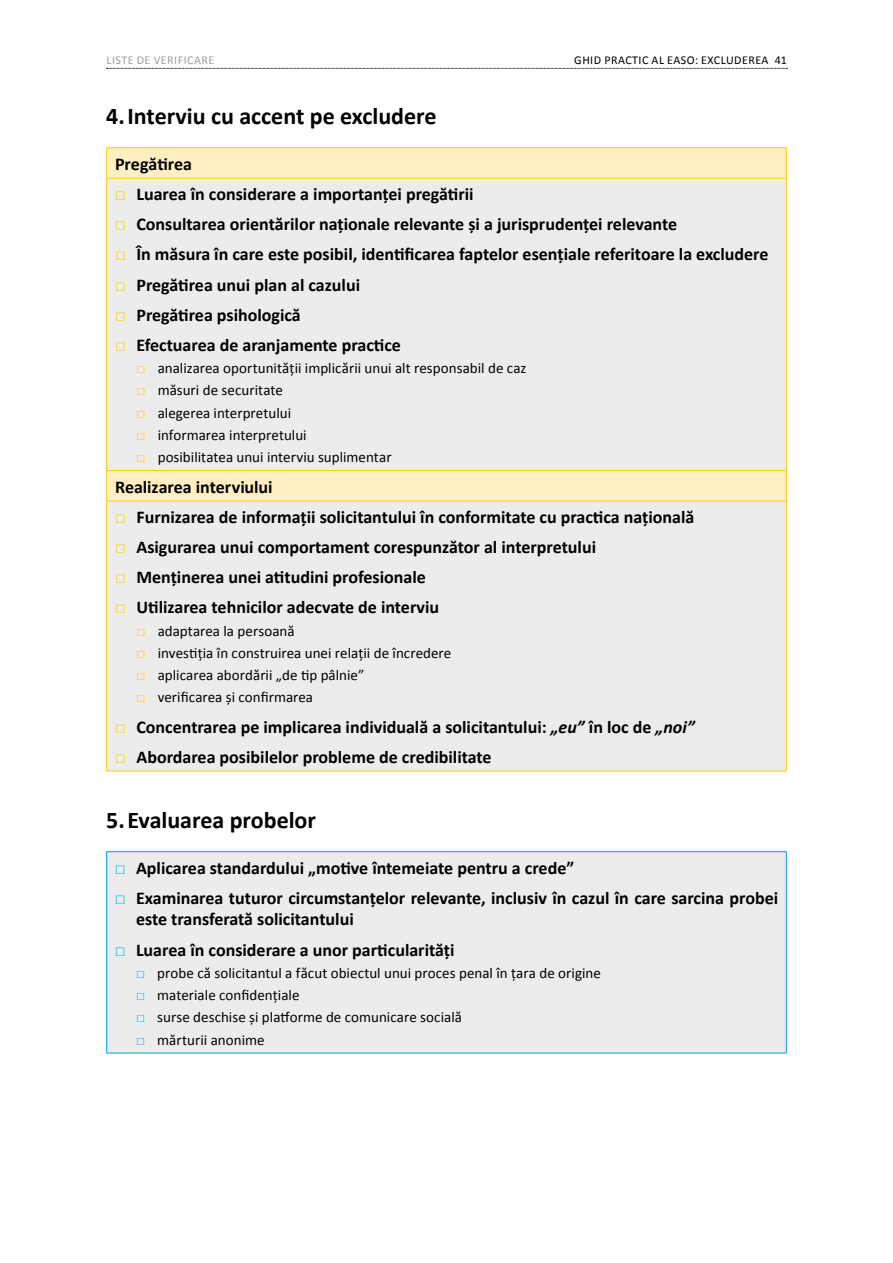
<style>
.page{position:relative;width:893px;height:1263px;background:#fff}
.page>*{position:absolute;margin:0;border:0;box-sizing:border-box;transform-origin:0 0}
.t1{font:700 24px "Calibri";color:#000}
.t2{font:700 18px/21.6px "Calibri";color:#000}
.t3{font:15px "Calibri";color:#000}
.t4{font:12px "Calibri";letter-spacing:.04em;color:#000}
.t5{font:12px "Calibri";letter-spacing:.04em;color:#9c9d9d}
.s1{font-weight:400;color:#fc0}
.s2{color:#fc0}
.s3{font-style:italic}
.s4{font-weight:400;color:#04bbee}
.s5{color:#04bbee}
</style>
<div class="page">
<svg style="left:107px;top:68px;width:680px;height:1px"></svg>
<div style="left:107px;top:148px;width:679px;height:30px;background:#ffefc3"></div>
<div style="left:107px;top:179px;width:679px;height:592px;background:#ececed"></div>
<hr style="left:106px;top:147px;width:681px;height:1px;background:#fc0">
<hr style="left:106px;top:148px;width:1px;height:30px;background:#fc0">
<hr style="left:786px;top:148px;width:1px;height:30px;background:#fc0">
<hr style="left:106px;top:178px;width:681px;height:1px;background:#fc0">
<hr style="left:106px;top:179px;width:1px;height:291px;background:#fc0">
<hr style="left:786px;top:179px;width:1px;height:291px;background:#fc0">
<hr style="left:106px;top:470px;width:681px;height:1px;background:#fc0">
<hr style="left:106px;top:471px;width:1px;height:30px;background:#fc0">
<hr style="left:786px;top:471px;width:1px;height:30px;background:#fc0">
<hr style="left:106px;top:501px;width:681px;height:1px;background:#fc0">
<hr style="left:106px;top:501px;width:1px;height:270px;background:#fc0">
<hr style="left:786px;top:501px;width:1px;height:270px;background:#fc0">
<hr style="left:106px;top:771px;width:681px;height:1px;background:#fc0">
<div style="left:107px;top:852px;width:679px;height:201px;background:#ececed"></div>
<hr style="left:106px;top:851px;width:681px;height:1px;background:#009ee3">
<hr style="left:106px;top:852px;width:1px;height:201px;background:#009ee3">
<hr style="left:786px;top:852px;width:1px;height:201px;background:#009ee3">
<hr style="left:106px;top:1053px;width:681px;height:1px;background:#009ee3">
<p class="t5" style="left:107px;top:52px;width:109px">LISTE DE VERIFICARE</p>
<p class="t4" style="left:574px;top:52px;width:214px">GHID PRACTIC AL EASO: EXCLUDEREA 41</p>
<h1 class="t1" style="left:106px;top:101px;width:332px">4.Interviu cu accent pe excludere</h1>
<p class="t2" style="left:115px;top:153px;width:78px">Pregătirea</p>
<p class="t2" style="left:115px;top:183px;width:360px"><span class="s1">□</span> Luarea în considerare a importanței pregătirii</p>
<p class="t2" style="left:115px;top:214px;width:563px"><span class="s1">□</span> Consultarea orientărilor naționale relevante și a jurisprudenței relevante</p>
<p class="t2" style="left:115px;top:244px;width:655px"><span class="s1">□</span> În măsura în care este posibil, identificarea faptelor esențiale referitoare la excludere</p>
<p class="t2" style="left:115px;top:274px;width:246px"><span class="s1">□</span> Pregătirea unui plan al cazului</p>
<p class="t2" style="left:115px;top:304px;width:187px"><span class="s1">□</span> Pregătirea psihologică</p>
<p class="t2" style="left:115px;top:334px;width:287px"><span class="s1">□</span> Efectuarea de aranjamente practice</p>
<p class="t3" style="left:136px;top:359px;width:391px"><span class="s2">□</span> analizarea oportunității implicării unui alt responsabil de caz</p>
<p class="t3" style="left:136px;top:381px;width:148px"><span class="s2">□</span> măsuri de securitate</p>
<p class="t3" style="left:136px;top:403px;width:156px"><span class="s2">□</span> alegerea interpretului</p>
<p class="t3" style="left:136px;top:425px;width:172px"><span class="s2">□</span> informarea interpretului</p>
<p class="t3" style="left:136px;top:447px;width:257px"><span class="s2">□</span> posibilitatea unui interviu suplimentar</p>
<p class="t2" style="left:115px;top:476px;width:159px">Realizarea interviului</p>
<p class="t2" style="left:115px;top:506px;width:581px"><span class="s1">□</span> Furnizarea de informații solicitantului în conformitate cu practica națională</p>
<p class="t2" style="left:115px;top:536px;width:482px"><span class="s1">□</span> Asigurarea unui comportament corespunzător al interpretului</p>
<p class="t2" style="left:115px;top:566px;width:312px"><span class="s1">□</span> Menținerea unei atitudini profesionale</p>
<p class="t2" style="left:115px;top:596px;width:325px"><span class="s1">□</span> Utilizarea tehnicilor adecvate de interviu</p>
<p class="t3" style="left:136px;top:621px;width:160px"><span class="s2">□</span> adaptarea la persoană</p>
<p class="t3" style="left:136px;top:643px;width:316px"><span class="s2">□</span> investiția în construirea unei relații de încredere</p>
<p class="t3" style="left:136px;top:666px;width:230px"><span class="s2">□</span> aplicarea abordării „de tip pâlnie”</p>
<p class="t3" style="left:136px;top:688px;width:178px"><span class="s2">□</span> verificarea și confirmarea</p>
<p class="t2" style="left:115px;top:716px;width:581px"><span class="s1">□</span> Concentrarea pe implicarea individuală a solicitantului: <span class="s3">„eu”</span> în loc de <span class="s3">„noi”</span></p>
<p class="t2" style="left:115px;top:746px;width:378px"><span class="s1">□</span> Abordarea posibilelor probleme de credibilitate</p>
<h1 class="t1" style="left:106px;top:805px;width:211px">5.Evaluarea probelor</h1>
<p class="t2" style="left:115px;top:857px;width:461px"><span class="s4">□</span> Aplicarea standardului „motive întemeiate pentru a crede”</p>
<p class="t2" style="left:136px;top:887px;width:644px;text-indent:-21px"><span class="s4">□</span> Examinarea tuturor circumstanțelor relevante, inclusiv în cazul în care sarcina probei este transferată solicitantului</p>
<p class="t2" style="left:115px;top:939px;width:341px"><span class="s4">□</span> Luarea în considerare a unor particularități</p>
<p class="t3" style="left:136px;top:963px;width:466px"><span class="s5">□</span> probe că solicitantul a făcut obiectul unui proces penal în țara de origine</p>
<p class="t3" style="left:136px;top:985px;width:165px"><span class="s5">□</span> materiale confidențiale</p>
<p class="t3" style="left:136px;top:1008px;width:327px"><span class="s5">□</span> surse deschise și platforme de comunicare socială</p>
<p class="t3" style="left:136px;top:1030px;width:130px"><span class="s5">□</span> mărturii anonime</p>
</div>
